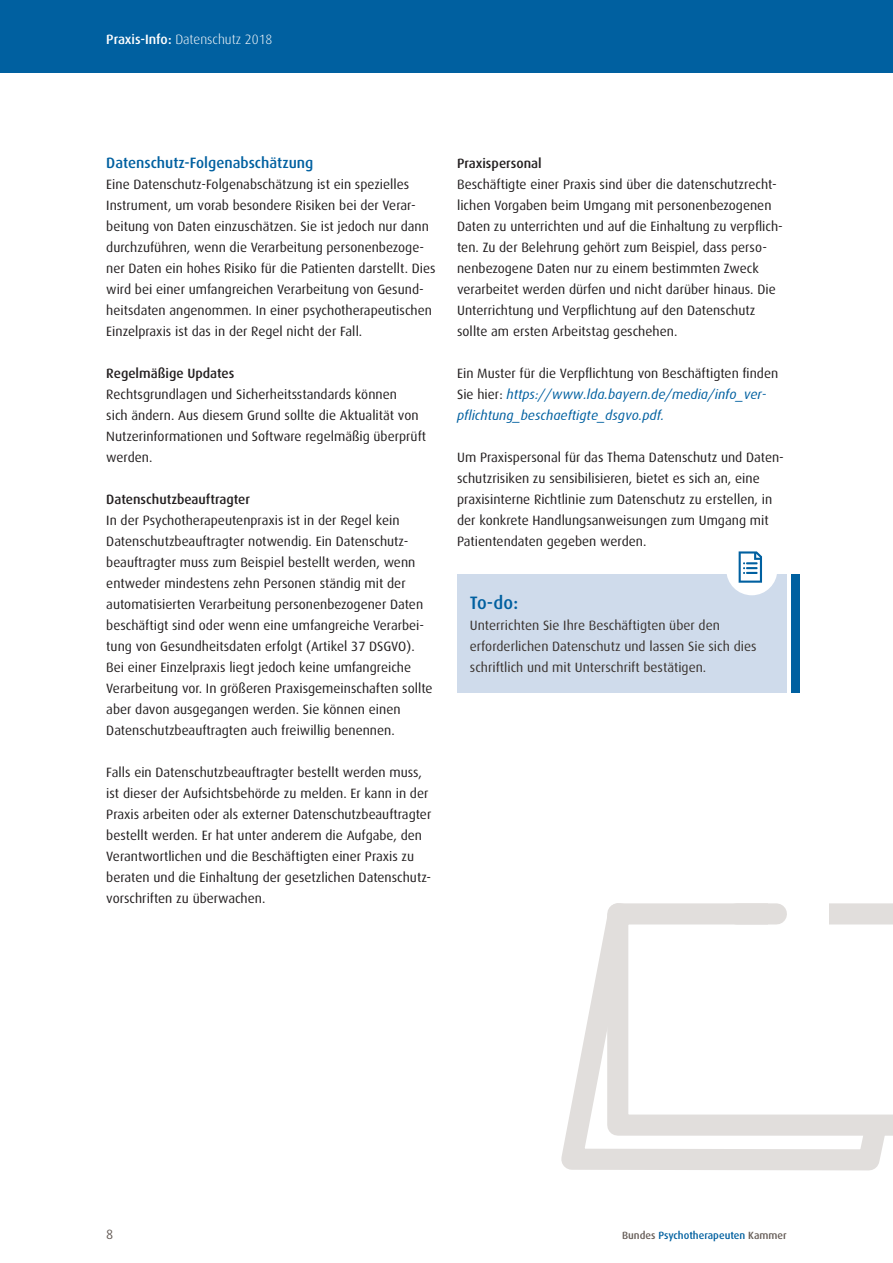
<style>
.page{position:relative;width:893px;height:1263px;background:#fff}
.page>*{position:absolute;margin:0;border:0;box-sizing:border-box;transform-origin:0 0}
.fragen{font:500 18px "Dax";color:#0060a0}
.H2_headline{font:500 15px "Dax";color:#0060a0}
.fliesstext{font:13.5px/21px "Dax";color:#231f20}
.fliesstext-2{font:italic 13.5px/21px "Dax";color:#0060a0}
.Kasten_fliesstext{font:13.5px/21px "Dax";color:#3a332f}
.H3_headline{font:500 13.5px "Dax";color:#231f20}
.t1{font:300 13.5px "Dax";color:#fff}
.t2{font:13.5px "Dax";color:#655c57}
.t3{font:500 10.5px "Dax";color:#0060a0}
.s1{font-weight:500}
.s2{font-style:normal;color:#231f20}
.s3{color:#655c57}
</style>
<div class="page">
<div style="left:0;top:0;width:893px;height:72px;background:#0060a0"></div>
<div style="left:457px;top:575px;width:330px;height:118px;background:#cfdbeb"></div>
<div style="left:791px;top:575px;width:8px;height:118px;background:#0060a0"></div>
<div style="left:726px;top:544px;width:51px;height:51px;background:#fff;border-radius:50%"></div>
<svg style="left:739px;top:551px;width:23px;height:32px"></svg>
<svg style="left:561px;top:919px;width:324px;height:252px"></svg>
<svg style="left:607px;top:903px;width:286px;height:233px"></svg>
<svg style="left:768px;top:903px;width:60px;height:25px"></svg>
<div style="left:737px;top:903px;width:39px;height:21px;background:#e1dedc"></div>
<p class="t1" style="left:106px;top:32px;width:168px"><span class="s1">Praxis-Info:</span> Datenschutz 2018</p>
<h2 class="H2_headline" style="left:106px;top:154px;width:209px">Datenschutz-Folgenabschätzung</h2>
<p class="fliesstext" style="left:106px;top:174px;width:331px">Eine Datenschutz-Folgenabschätzung ist ein spezielles Instrument, um vorab besondere Risiken bei der Verar&shy;beitung von Daten einzuschätzen. Sie ist jedoch nur dann durchzuführen, wenn die Verarbeitung personenbezoge&shy;ner Daten ein hohes Risiko für die Patienten darstellt. Dies wird bei einer umfangreichen Verarbeitung von Gesund&shy;heitsdaten angenommen. In einer psychotherapeutischen Einzelpraxis ist das in der Regel nicht der Fall.</p>
<p class="H3_headline" style="left:106px;top:366px;width:130px">Regelmäßige Updates</p>
<p class="fliesstext" style="left:106px;top:384px;width:321px">Rechtsgrundlagen und Sicherheitsstandards können<br>sich ändern. Aus diesem Grund sollte die Aktualität von Nutzerinformationen und Software regelmäßig überprüft werden.</p>
<p class="H3_headline" style="left:106px;top:492px;width:145px">Datenschutzbeauftragter</p>
<p class="fliesstext" style="left:106px;top:510px;width:328px">In der Psychotherapeutenpraxis ist in der Regel kein Datenschutzbeauftragter notwendig. Ein Datenschutz&shy;beauftragter muss zum Beispiel bestellt werden, wenn entweder mindestens zehn Personen ständig mit der automatisierten Verarbeitung personenbezogener Daten beschäftigt sind oder wenn eine umfangreiche Verarbei&shy;tung von Gesundheitsdaten erfolgt (Artikel 37 DSGVO).<br>Bei einer Einzelpraxis liegt jedoch keine umfangreiche Verarbeitung vor. In größeren Praxisgemeinschaften sollte aber davon ausgegangen werden. Sie können einen Datenschutzbeauftragten auch freiwillig benennen.</p>
<p class="fliesstext" style="left:106px;top:762px;width:327px">Falls ein Datenschutzbeauftragter bestellt werden muss, ist dieser der Aufsichtsbehörde zu melden. Er kann in der Praxis arbeiten oder als externer Datenschutzbeauftragter bestellt werden. Er hat unter anderem die Aufgabe, den Verantwortlichen und die Beschäftigten einer Praxis zu beraten und die Einhaltung der gesetzlichen Datenschutz&shy;vorschriften zu überwachen.</p>
<p class="H3_headline" style="left:457px;top:156px;width:86px">Praxispersonal</p>
<p class="fliesstext" style="left:457px;top:174px;width:327px">Beschäftigte einer Praxis sind über die datenschutzrecht&shy;lichen Vorgaben beim Umgang mit personenbezogenen Daten zu unterrichten und auf die Einhaltung zu verpflich&shy;ten. Zu der Belehrung gehört zum Beispiel, dass perso&shy;nenbezogene Daten nur zu einem bestimmten Zweck verarbeitet werden dürfen und nicht darüber hinaus. Die Unterrichtung und Verpflichtung auf den Datenschutz sollte am ersten Arbeitstag geschehen.</p>
<p class="fliesstext-2" style="left:457px;top:363px;width:323px"><span class="s2">Ein Muster für die Verpflichtung von Beschäftigten finden<br>Sie hier:</span> https://www.lda.bayern.de/media/info_ver&shy;pflichtung_beschaeftigte_dsgvo.pdf.</p>
<p class="fliesstext" style="left:457px;top:447px;width:328px">Um Praxispersonal für das Thema Datenschutz und Daten&shy;schutzrisiken zu sensibilisieren, bietet es sich an, eine praxisinterne Richtlinie zum Datenschutz zu erstellen, in der konkrete Handlungsanweisungen zum Umgang mit Patientendaten gegeben werden.</p>
<p class="fragen" style="left:470px;top:593px;width:50px">To-do:</p>
<p class="Kasten_fliesstext" style="left:470px;top:615px;width:288px">Unterrichten Sie Ihre Beschäftigten über den erforderlichen Datenschutz und lassen Sie sich dies schriftlich und mit Unterschrift bestätigen.</p>
<p class="t2" style="left:106px;top:1227px;width:9px">8</p>
<p class="t3" style="left:622px;top:1229px;width:166px"><span class="s3">Bundes</span> Psychotherapeuten <span class="s3">Kammer</span></p>
</div>
